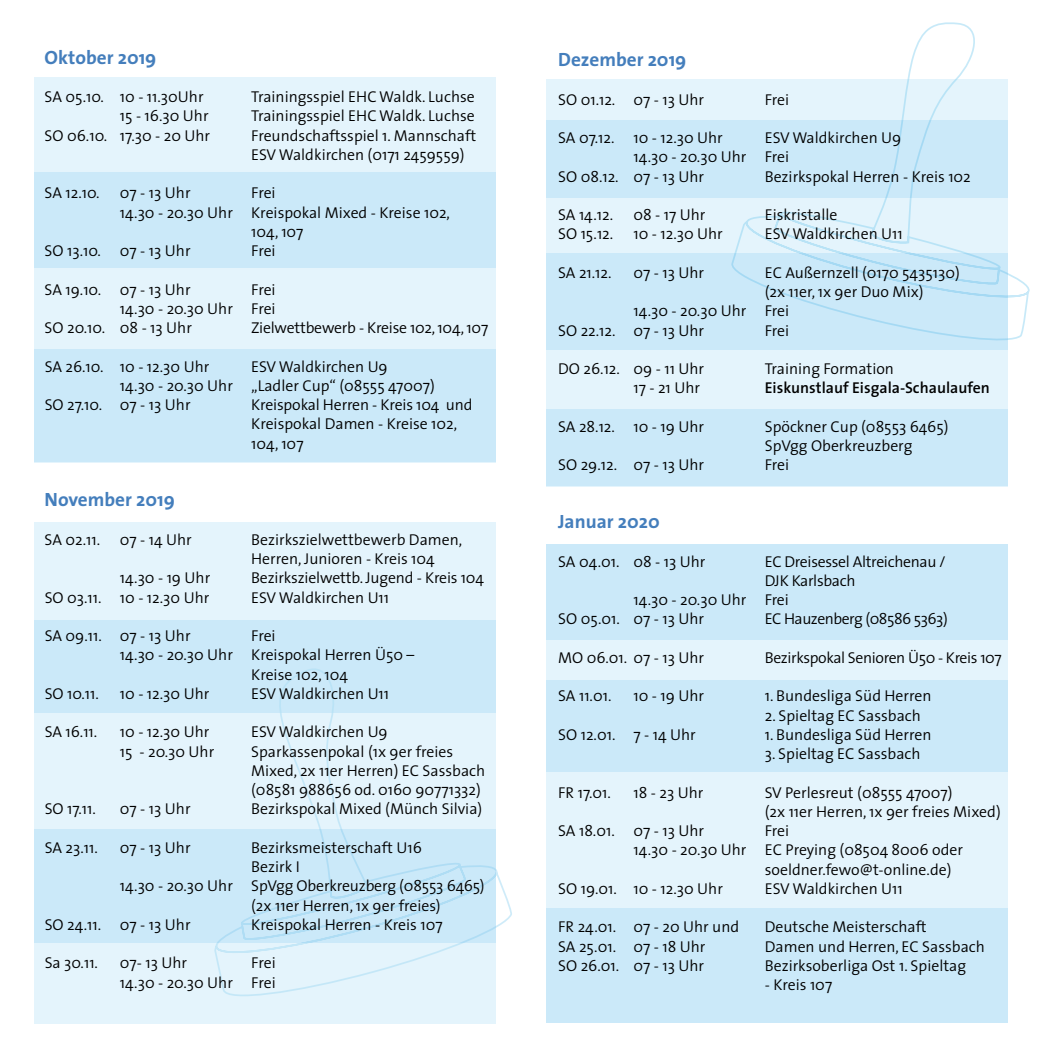
<style>
.page{position:relative;width:1042px;height:1042px;background:#fff}
.page>*{position:absolute;margin:0;border:0;box-sizing:border-box;transform-origin:0 0}
.t1{font:700 19.25px "The Sans";color:#447ebc}
.t2{font:300 15.75px/19.2px "The Sans";color:#000}
.t3{font:300 15.75px "The Sans";letter-spacing:-.02em;color:#000}
.t4{font:300 15.75px "The Sans";letter-spacing:-.025em;color:#000}
.t5{font:600 15.75px "The Sans";color:#000}
.t6{font:300 15.75px "The Sans";letter-spacing:-.03em;color:#000}
</style>
<div class="page">
<div style="left:546px;top:544px;width:461px;height:479px;background:#e4f4fc"></div>
<div style="left:546px;top:79px;width:461px;height:407px;background:#e4f4fc"></div>
<div style="left:35px;top:522px;width:461px;height:501px;background:#e4f4fc"></div>
<div style="left:35px;top:78px;width:461px;height:385px;background:#e4f4fc"></div>
<svg style="left:730px;top:22px;width:299px;height:320px"></svg>
<div style="left:35px;top:172px;width:461px;height:96px;background:#cbe9f9"></div>
<div style="left:35px;top:350px;width:461px;height:112px;background:#cbe9f9"></div>
<div style="left:35px;top:619px;width:461px;height:93px;background:#cbe9f9"></div>
<svg style="left:214px;top:669px;width:298px;height:327px"></svg>
<div style="left:546px;top:121px;width:461px;height:77px;background:#cbe9f9"></div>
<div style="left:546px;top:409px;width:461px;height:78px;background:#cbe9f9"></div>
<div style="left:546px;top:253px;width:461px;height:97px;background:#cbe9f9"></div>
<div style="left:546px;top:680px;width:461px;height:91px;background:#cbe9f9"></div>
<div style="left:546px;top:544px;width:461px;height:95px;background:#cbe9f9"></div>
<div style="left:546px;top:908px;width:461px;height:115px;background:#cbe9f9"></div>
<div style="left:35px;top:829px;width:461px;height:114px;background:#cbe9f9"></div>
<p class="t1" style="left:45px;top:41px;width:113px">Oktober 2019</p>
<p class="t2" style="left:45px;top:87px;width:160px">SA 05.10. 10 - 11.30Uhr</p>
<p class="t2" style="left:251px;top:87px;width:225px">Trainingsspiel EHC Waldk. Luchse</p>
<p class="t2" style="left:120px;top:106px;width:90px">15 - 16.30 Uhr</p>
<p class="t2" style="left:251px;top:106px;width:225px">Trainingsspiel EHC Waldk. Luchse</p>
<p class="t2" style="left:45px;top:125px;width:167px">SO 06.10. 17.30 - 20 Uhr</p>
<p class="t2" style="left:251px;top:125px;width:226px">Freundschaftsspiel 1. Mannschaft<br>ESV Waldkirchen (0171 2459559)</p>
<p class="t2" style="left:45px;top:183px;width:56px">SA 12.10.</p>
<p class="t2" style="left:120px;top:183px;width:72px">07 - 13 Uhr</p>
<p class="t2" style="left:251px;top:183px;width:26px">Frei</p>
<p class="t2" style="left:120px;top:202px;width:332px">14.30 - 20.30 Uhr Kreispokal Mixed - Kreise 102,</p>
<p class="t2" style="left:251px;top:221px;width:54px">104, 107</p>
<p class="t2" style="left:45px;top:241px;width:147px">SO 13.10. 07 - 13 Uhr</p>
<p class="t2" style="left:251px;top:241px;width:26px">Frei</p>
<p class="t2" style="left:45px;top:279px;width:147px">SA 19.10. 07 - 13 Uhr</p>
<p class="t2" style="left:251px;top:279px;width:26px">Frei</p>
<p class="t2" style="left:120px;top:298px;width:157px">14.30 - 20.30 Uhr Frei</p>
<p class="t2" style="left:45px;top:318px;width:149px">SO 20.10. 08 - 13 Uhr</p>
<p class="t2" style="left:251px;top:318px;width:238px">Zielwettbewerb - Kreise 102, 104, 107</p>
<p class="t2" style="left:45px;top:356px;width:166px">SA 26.10. 10 - 12.30 Uhr</p>
<p class="t2" style="left:251px;top:356px;width:138px">ESV Waldkirchen U9</p>
<p class="t2" style="left:120px;top:375px;width:316px">14.30 - 20.30 Uhr „Ladler Cup“ (08555 47007)</p>
<p class="t2" style="left:45px;top:395px;width:147px">SO 27.10. 07 - 13 Uhr</p>
<p class="t2" style="left:251px;top:395px;width:223px">Kreispokal Herren - Kreis 104 und<br>Kreispokal Damen - Kreise 102,<br>104, 107</p>
<p class="t1" style="left:45px;top:484px;width:132px">November 2019</p>
<p class="t2" style="left:45px;top:529px;width:57px">SA 02.11.</p>
<p class="t2" style="left:120px;top:529px;width:73px">07 - 14 Uhr</p>
<p class="t2" style="left:251px;top:529px;width:213px">Bezirkszielwettbewerb Damen,<br>Herren, Junioren - Kreis 104</p>
<p class="t2" style="left:120px;top:568px;width:92px">14.30 - 19 Uhr</p>
<p class="t2" style="left:251px;top:568px;width:234px">Bezirkszielwettb. Jugend - Kreis 104</p>
<p class="t2" style="left:45px;top:587px;width:166px">SO 03.11. 10 - 12.30 Uhr</p>
<p class="t2" style="left:251px;top:587px;width:139px">ESV Waldkirchen U11</p>
<p class="t2" style="left:45px;top:626px;width:147px">SA 09.11. 07 - 13 Uhr</p>
<p class="t2" style="left:251px;top:626px;width:26px">Frei</p>
<p class="t2" style="left:120px;top:645px;width:296px">14.30 - 20.30 Uhr Kreispokal Herren Ü50 –</p>
<p class="t2" style="left:251px;top:664px;width:98px">Kreise 102, 104</p>
<p class="t2" style="left:45px;top:683px;width:56px">SO 10.11.</p>
<p class="t2" style="left:120px;top:683px;width:91px">10 - 12.30 Uhr</p>
<p class="t2" style="left:251px;top:683px;width:139px">ESV Waldkirchen U11</p>
<p class="t2" style="left:45px;top:722px;width:54px">SA 16.11.</p>
<p class="t2" style="left:120px;top:722px;width:91px">10 - 12.30 Uhr</p>
<p class="t2" style="left:251px;top:722px;width:138px">ESV Waldkirchen U9</p>
<p class="t2" style="left:120px;top:741px;width:96px">15 - 20.30 Uhr</p>
<p class="t2" style="left:251px;top:741px;width:235px">Sparkassenpokal (1x 9er freies<br>Mixed, 2x 11er Herren) EC Sassbach (08581 988656 od. 0160 90771332)</p>
<p class="t2" style="left:45px;top:799px;width:53px">SO 17.11.</p>
<p class="t2" style="left:120px;top:799px;width:72px">07 - 13 Uhr</p>
<p class="t2" style="left:251px;top:799px;width:233px">Bezirkspokal Mixed (Münch Silvia)</p>
<p class="t2" style="left:45px;top:837px;width:55px">SA 23.11.</p>
<p class="t2" style="left:120px;top:837px;width:72px">07 - 13 Uhr</p>
<p class="t2" style="left:251px;top:837px;width:172px">Bezirksmeisterschaft U16</p>
<p class="t2" style="left:251px;top:857px;width:50px">Bezirk I</p>
<p class="t2" style="left:120px;top:876px;width:366px">14.30 - 20.30 Uhr SpVgg Oberkreuzberg (08553 6465)</p>
<p class="t2" style="left:251px;top:895px;width:191px">(2x 11er Herren, 1x 9er freies)</p>
<p class="t2" style="left:45px;top:914px;width:147px">SO 24.11. 07 - 13 Uhr</p>
<p class="t2" style="left:251px;top:914px;width:193px">Kreispokal Herren - Kreis 107</p>
<p class="t2" style="left:45px;top:953px;width:55px">Sa 30.11.</p>
<p class="t2" style="left:120px;top:953px;width:69px">07- 13 Uhr</p>
<p class="t2" style="left:120px;top:953px;width:157px;text-align:right">Frei<br>14.30 - 20.30 Uhr Frei</p>
<p class="t1" style="left:558px;top:43px;width:130px">Dezember 2019</p>
<p class="t2" style="left:558px;top:89px;width:147px">SO 01.12. 07 - 13 Uhr</p>
<p class="t2" style="left:765px;top:89px;width:26px">Frei</p>
<p class="t2" style="left:558px;top:128px;width:166px">SA 07.12. 10 - 12.30 Uhr</p>
<p class="t2" style="left:765px;top:128px;width:138px">ESV Waldkirchen U9</p>
<p class="t2" style="left:633px;top:147px;width:157px">14.30 - 20.30 Uhr Frei</p>
<p class="t2" style="left:558px;top:166px;width:147px">SO 08.12. 07 - 13 Uhr</p>
<p class="t2" style="left:765px;top:166px;width:208px">Bezirkspokal Herren - Kreis 102</p>
<p class="t2" style="left:558px;top:205px;width:56px">SA 14.12.</p>
<p class="t2" style="left:633px;top:205px;width:73px">08 - 17 Uhr</p>
<p class="t2" style="left:765px;top:205px;width:74px">Eiskristalle</p>
<p class="t2" style="left:558px;top:224px;width:57px">SO 15.12.</p>
<p class="t2" style="left:633px;top:224px;width:91px">10 - 12.30 Uhr</p>
<p class="t2" style="left:765px;top:224px;width:139px">ESV Waldkirchen U11</p>
<p class="t2" style="left:558px;top:262px;width:55px">SA 21.12.</p>
<p class="t2" style="left:633px;top:262px;width:72px">07 - 13 Uhr</p>
<p class="t2" style="left:765px;top:262px;width:197px">EC Außernzell (0170 5435130)</p>
<p class="t2" style="left:765px;top:282px;width:160px">(2x 11er, 1x 9er Duo Mix)</p>
<p class="t2" style="left:633px;top:301px;width:157px">14.30 - 20.30 Uhr Frei</p>
<p class="t2" style="left:558px;top:320px;width:147px">SO 22.12. 07 - 13 Uhr</p>
<p class="t2" style="left:765px;top:320px;width:26px">Frei</p>
<p class="t2" style="left:558px;top:359px;width:147px">DO 26.12. 09 - 11 Uhr</p>
<p class="t2" style="left:765px;top:359px;width:131px">Training Formation</p>
<p class="t2" style="left:633px;top:378px;width:68px">17 - 21 Uhr</p>
<p class="t5" style="left:765px;top:375px;width:226px">Eiskunstlauf Eisgala-Schaulaufen</p>
<p class="t2" style="left:558px;top:416px;width:147px">SA 28.12. 10 - 19 Uhr</p>
<p class="t2" style="left:765px;top:416px;width:185px">Spöckner Cup (08553 6465)<br>SpVgg Oberkreuzberg</p>
<p class="t2" style="left:558px;top:455px;width:147px">SO 29.12. 07 - 13 Uhr</p>
<p class="t2" style="left:765px;top:455px;width:26px">Frei</p>
<p class="t1" style="left:558px;top:505px;width:103px">Januar 2020</p>
<p class="t2" style="left:558px;top:551px;width:149px">SA 04.01. 08 - 13 Uhr</p>
<p class="t3" style="left:765px;top:548px;width:183px">EC Dreisessel Altreichenau /</p>
<p class="t3" style="left:765px;top:567px;width:92px">DJK Karlsbach</p>
<p class="t2" style="left:633px;top:590px;width:157px">14.30 - 20.30 Uhr Frei</p>
<p class="t2" style="left:558px;top:609px;width:147px">SO 05.01. 07 - 13 Uhr</p>
<p class="t6" style="left:765px;top:606px;width:184px">EC Hauzenberg (08586 5363)</p>
<p class="t2" style="left:558px;top:647px;width:147px">MO 06.01. 07 - 13 Uhr</p>
<p class="t4" style="left:765px;top:644px;width:238px">Bezirkspokal Senioren Ü50 - Kreis 107</p>
<p class="t2" style="left:558px;top:686px;width:55px">SA 11.01.</p>
<p class="t2" style="left:633px;top:686px;width:72px">10 - 19 Uhr</p>
<p class="t2" style="left:765px;top:686px;width:168px">1. Bundesliga Süd Herren</p>
<p class="t2" style="left:765px;top:705px;width:158px">2. Spieltag EC Sassbach</p>
<p class="t2" style="left:558px;top:724px;width:139px">SO 12.01. 7 - 14 Uhr</p>
<p class="t2" style="left:765px;top:724px;width:168px">1. Bundesliga Süd Herren</p>
<p class="t2" style="left:765px;top:744px;width:157px">3. Spieltag EC Sassbach</p>
<p class="t2" style="left:558px;top:782px;width:54px">FR 17.01.</p>
<p class="t2" style="left:633px;top:782px;width:71px">18 - 23 Uhr</p>
<p class="t2" style="left:765px;top:782px;width:237px">SV Perlesreut (08555 47007)<br>(2x 11er Herren, 1x 9er freies Mixed)</p>
<p class="t2" style="left:558px;top:821px;width:147px">SA 18.01. 07 - 13 Uhr</p>
<p class="t2" style="left:765px;top:821px;width:26px">Frei</p>
<p class="t2" style="left:633px;top:840px;width:331px">14.30 - 20.30 Uhr EC Preying (08504 8006 oder</p>
<p class="t2" style="left:765px;top:859px;width:188px">soeldner.fewo@t-online.de)</p>
<p class="t2" style="left:558px;top:878px;width:166px">SO 19.01. 10 - 12.30 Uhr</p>
<p class="t2" style="left:765px;top:878px;width:139px">ESV Waldkirchen U11</p>
<p class="t2" style="left:558px;top:917px;width:182px">FR 24.01. 07 - 20 Uhr und</p>
<p class="t2" style="left:765px;top:917px;width:163px">Deutsche Meisterschaft</p>
<p class="t2" style="left:558px;top:936px;width:149px">SA 25.01. 07 - 18 Uhr</p>
<p class="t2" style="left:765px;top:936px;width:222px">Damen und Herren, EC Sassbach</p>
<p class="t2" style="left:558px;top:955px;width:147px">SO 26.01. 07 - 13 Uhr</p>
<p class="t2" style="left:765px;top:955px;width:203px">Bezirksoberliga Ost 1. Spieltag</p>
<p class="t2" style="left:765px;top:975px;width:69px">- Kreis 107</p>
</div>
